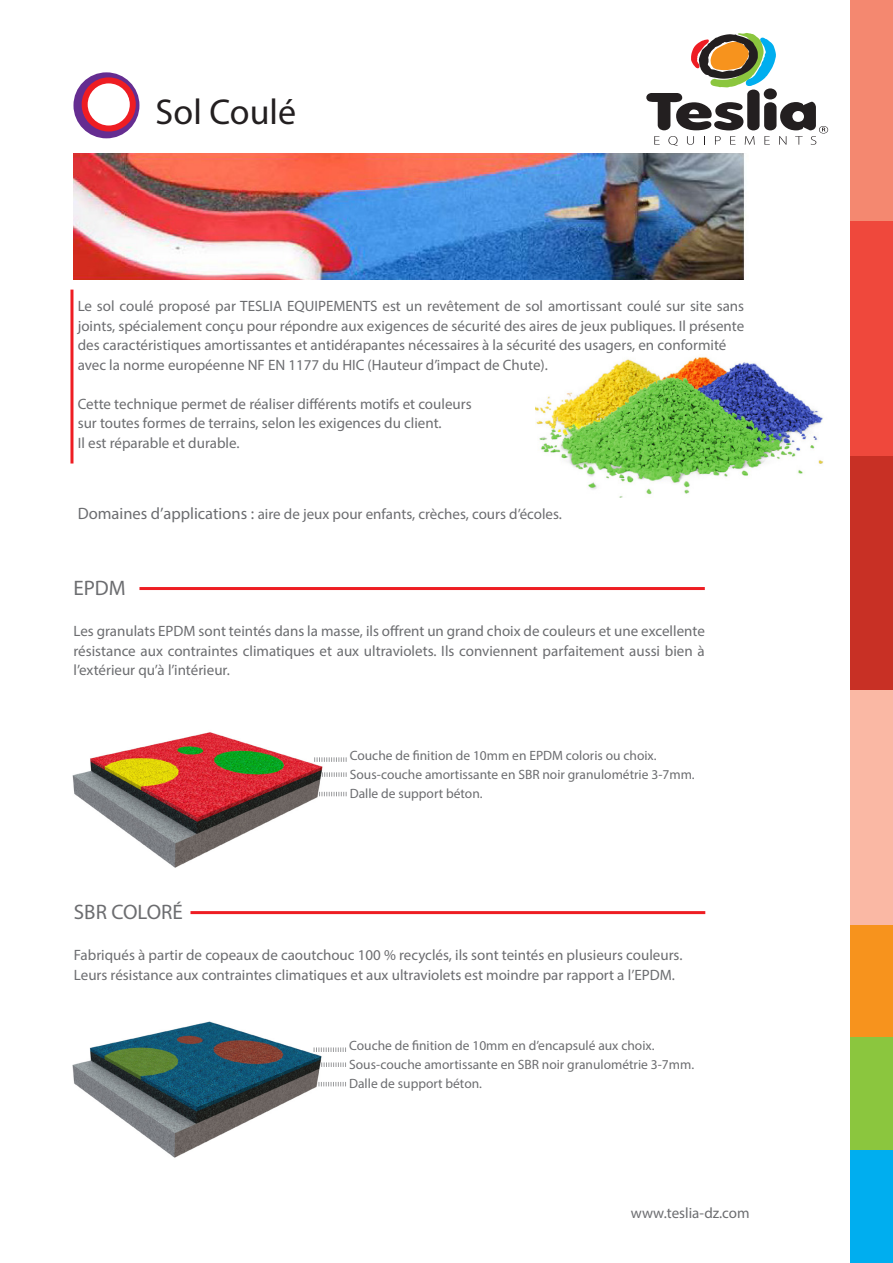
<style>
.page{position:relative;width:893px;height:1263px;background:#fff}
.page>*{position:absolute;margin:0;border:0;box-sizing:border-box;transform-origin:0 0}
.NOMBRE_PRODUCTO{font:36px "Myriad Pro";color:#231f20}
.TEXTO_DATOS{font:21px "Myriad Pro";color:#6c6d70}
.TEXTO_DATOS-2{font:15px/19.5px "Myriad Pro";color:#6c6d70;text-align:justify}
.WWW_TESLIA-DZ_COM{font:15px "Myriad Pro";color:#6c6d70}
.TEXTO_DATOS-3{font:13.5px "Myriad Pro";color:#6c6d70}
.s1{font-size:16.5px}
</style>
<div class="page">
<img style="left:535px;top:357px;width:289px;height:140px">
<div style="left:850px;top:1150px;width:43px;height:113px;background:#00aeef"></div>
<div style="left:850px;top:924px;width:43px;height:113px;background:#f7931d"></div>
<div style="left:850px;top:1037px;width:43px;height:113px;background:#8bc63e"></div>
<div style="left:73px;top:72px;width:66px;height:66px;border:9px solid #652d91;border-radius:50%"></div>
<div style="left:82px;top:77px;width:54px;height:55px;border:6px solid #ee1d23;border-radius:50%"></div>
<hr style="left:70px;top:290px;width:3px;height:173px;background:#ee1d23">
<img style="left:73px;top:154px;width:672px;height:125px">
<div style="left:850px;top:0;width:43px;height:222px;background:#f48870"></div>
<div style="left:850px;top:221px;width:43px;height:235px;background:#ef483c"></div>
<div style="left:850px;top:456px;width:43px;height:234px;background:#c83025"></div>
<div style="left:850px;top:690px;width:43px;height:235px;background:#fab8a4"></div>
<svg style="left:646px;top:33px;width:182px;height:113px"></svg>
<hr style="left:139px;top:587px;width:566px;height:3px;background:#ee1d23">
<img style="left:72px;top:732px;width:268px;height:136px">
<svg style="left:314px;top:757px;width:33px;height:5px"></svg>
<svg style="left:322px;top:772px;width:25px;height:5px"></svg>
<svg style="left:319px;top:792px;width:28px;height:4px"></svg>
<hr style="left:190px;top:911px;width:515px;height:3px;background:#ee1d23">
<img style="left:72px;top:1021px;width:269px;height:137px">
<svg style="left:314px;top:1047px;width:32px;height:5px"></svg>
<svg style="left:321px;top:1062px;width:25px;height:5px"></svg>
<svg style="left:319px;top:1082px;width:27px;height:4px"></svg>
<p class="NOMBRE_PRODUCTO" style="left:156px;top:90px;width:142px">Sol Coulé</p>
<p class="TEXTO_DATOS-2" style="left:78px;top:296px;width:668px">Le sol coulé proposé par TESLIA EQUIPEMENTS est un revêtement de sol amortissant coulé sur site sans joints, spécialement conçu pour répondre aux exigences de sécurité des aires de jeux publiques. Il présente des caractéristiques amortissantes et antidérapantes nécessaires à la sécurité des usagers, en conformité</p>
<p class="TEXTO_DATOS-2" style="left:78px;top:355px;width:472px">avec la norme européenne NF EN 1177 du HIC (Hauteur d’impact de Chute).</p>
<p class="TEXTO_DATOS-2" style="left:78px;top:394px;width:395px">Cette technique permet de réaliser différents motifs et couleurs</p>
<p class="TEXTO_DATOS-2" style="left:78px;top:413px;width:365px">sur toutes formes de terrains, selon les exigences du client.</p>
<p class="TEXTO_DATOS-2" style="left:78px;top:433px;width:163px">Il est réparable et durable.</p>
<p class="TEXTO_DATOS-2" style="left:78px;top:504px;width:486px"><span class="s1">Domaines d’applications :</span> aire de jeux pour enfants, crèches, cours d’écoles.</p>
<p class="TEXTO_DATOS" style="left:73px;top:575px;width:54px">EPDM</p>
<p class="TEXTO_DATOS-2" style="left:73px;top:621px;width:633px">Les granulats EPDM sont teintés dans la masse, ils offrent un grand choix de couleurs et une excellente résistance aux contraintes climatiques et aux ultraviolets. Ils conviennent parfaitement aussi bien à l’extérieur qu’à l’intérieur.</p>
<p class="TEXTO_DATOS-3" style="left:350px;top:747px;width:308px">Couche de finition de 10mm en EPDM coloris ou choix.</p>
<p class="TEXTO_DATOS-3" style="left:350px;top:766px;width:346px">Sous-couche amortissante en SBR noir granulométrie 3-7mm.</p>
<p class="TEXTO_DATOS-3" style="left:350px;top:785px;width:134px">Dalle de support béton.</p>
<p class="TEXTO_DATOS" style="left:74px;top:899px;width:110px">SBR COLORÉ</p>
<p class="TEXTO_DATOS-2" style="left:74px;top:945px;width:610px">Fabriqués à partir de copeaux de caoutchouc 100 % recyclés, ils sont teintés en plusieurs couleurs.</p>
<p class="TEXTO_DATOS-2" style="left:74px;top:965px;width:602px">Leurs résistance aux contraintes climatiques et aux ultraviolets est moindre par rapport a l’EPDM.</p>
<p class="TEXTO_DATOS-3" style="left:349px;top:1037px;width:307px">Couche de finition de 10mm en d’encapsulé aux choix.</p>
<p class="TEXTO_DATOS-3" style="left:349px;top:1056px;width:346px">Sous-couche amortissante en SBR noir granulométrie 3-7mm.</p>
<p class="TEXTO_DATOS-3" style="left:349px;top:1075px;width:134px">Dalle de support béton.</p>
<p class="WWW_TESLIA-DZ_COM" style="left:631px;top:1204px;width:120px">www.teslia-dz.com</p>
</div>
